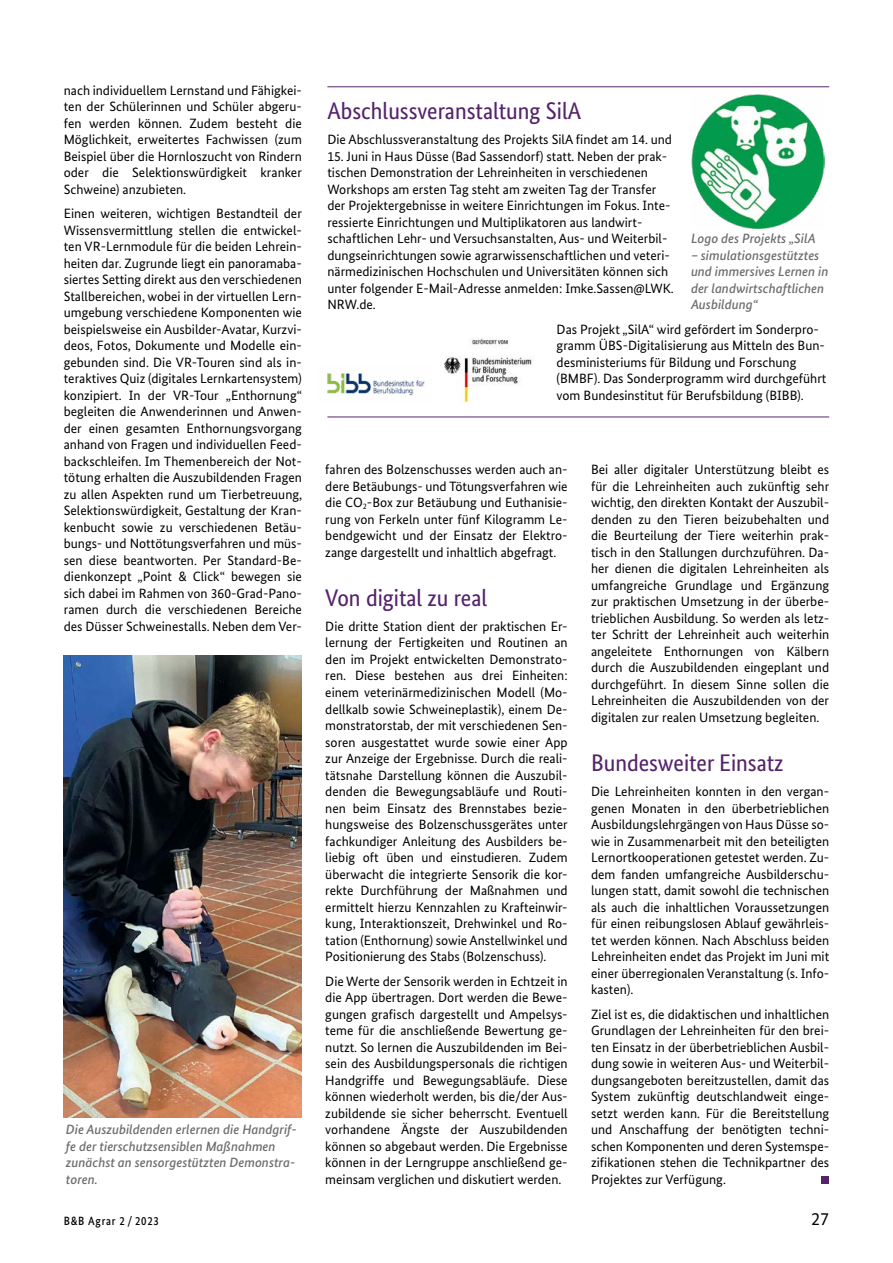
<style>
.page{position:relative;width:893px;height:1263px;background:#fff}
.page>*{position:absolute;margin:0;border:0;box-sizing:border-box;transform-origin:0 0}
.t1{font:24px "Bundes Sans Cond";color:#55236b;scale:1.05 1}
.t2{font:18px "Bundes Sans";color:#000}
.t3{font:13.5px/16.5px "Bundes Sans";color:#000;text-align:justify}
.t4{font:italic 500 13.5px/16.5px "Bundes Sans";color:#6e6e6e}
.t5{font:500 12px "Bundes Sans";letter-spacing:.07em;color:#000;scale:.9 1}
</style>
<div class="page">
<div style="left:821px;top:1176px;width:8px;height:8px;background:#55236b"></div>
<img style="left:64px;top:656px;width:238px;height:462px">
<hr style="left:327px;top:86px;width:502px;height:1px;background:#55236b">
<hr style="left:327px;top:417px;width:502px;height:1px;background:#55236b">
<img style="left:691px;top:95px;width:134px;height:133px">
<img style="left:327px;top:373px;width:98px;height:23px">
<img style="left:444px;top:338px;width:88px;height:65px">
<p class="t3" style="left:64px;top:82px;width:240px">nach individuellem Lernstand und Fähigkei&shy;ten der Schülerinnen und Schüler abgeru&shy;fen werden können. Zudem besteht die Möglichkeit, erweitertes Fachwissen (zum Beispiel über die Hornloszucht von Rindern oder die Selektionswürdigkeit kranker Schweine) anzubieten.</p>
<p class="t3" style="left:64px;top:205px;width:240px;text-align:left">Einen weiteren, wichtigen Bestandteil der Wissensvermittlung stellen die entwickel&shy;ten VR-Lernmodule für die beiden Lehrein&shy;heiten dar. Zugrunde liegt ein panoramaba&shy;siertes Setting direkt aus den verschiedenen Stallbereichen, wobei in der virtuellen Lern&shy;umgebung verschiedene Komponenten wie beispielsweise ein Ausbilder-Avatar, Kurzvi&shy;deos, Fotos, Dokumente und Modelle ein&shy;gebunden sind. Die VR-Touren sind als in&shy;teraktives Quiz (digitales Lernkartensystem) konzipiert. In der VR-Tour „Enthornung“ begleiten die Anwenderinnen und Anwen&shy;der einen gesamten Enthornungsvorgang anhand von Fragen und individuellen Feed&shy;backschleifen. Im Themenbereich der Not&shy;tötung erhalten die Auszubildenden Fragen zu allen Aspekten rund um Tierbetreuung, Selektionswürdigkeit, Gestaltung der Kran&shy;kenbucht sowie zu verschiedenen Betäu&shy;bungs- und Nottötungsverfahren und müs&shy;sen diese beantworten. Per Standard-Be&shy;dienkonzept „Point &amp; Click“ bewegen sie sich dabei im Rahmen von 360-Grad-Pano&shy;ramen durch die verschiedenen Bereiche des Düsser Schweinestalls. Neben dem Ver-</p>
<h1 class="t1" style="left:327px;top:98px;width:243px">Abschlussveranstaltung SilA</h1>
<p class="t3" style="left:327px;top:131px;width:346px">Die Abschlussveranstaltung des Projekts SilA findet am 14. und</p>
<p class="t3" style="left:327px;top:148px;width:348px;text-align:left">15. Juni in Haus Düsse (Bad Sassendorf) statt. Neben der prak&shy;tischen Demonstration der Lehreinheiten in verschiedenen Workshops am ersten Tag steht am zweiten Tag der Transfer der Projektergebnisse in weitere Einrichtungen im Fokus. Inte&shy;ressierte Einrichtungen und Multiplikatoren aus landwirt&shy;schaftlichen Lehr- und Versuchsanstalten, Aus- und Weiterbil&shy;dungseinrichtungen sowie agrarwissenschaftlichen und veteri&shy;närmedizinischen Hochschulen und Universitäten können sich unter folgender E-Mail-Adresse anmelden: Imke.Sassen@LWK.<br>NRW.de.</p>
<p class="t3" style="left:557px;top:321px;width:271px;text-align:left">Das Projekt „SilA“ wird gefördert im Sonderpro&shy;gramm ÜBS-Digitalisierung aus Mitteln des Bun&shy;desministeriums für Bildung und Forschung (BMBF). Das Sonderprogramm wird durchgeführt vom Bundesinstitut für Berufsbildung (BIBB).</p>
<p class="t4" style="left:691px;top:230px;width:126px">Logo des Projekts „SilA</p>
<p class="t4" style="left:691px;top:247px;width:139px">– simulationsgestütztes und immersives Lernen in der landwirtschaftlichen<br>Ausbildung“</p>
<p class="t3" style="left:325px;top:461px;width:244px">fahren des Bolzenschusses werden auch an&shy;dere Betäubungs- und Tötungsverfahren wie die CO<sub>2</sub>-Box zur Betäubung und Euthanisie&shy;rung von Ferkeln unter fünf Kilogramm Le&shy;bendgewicht und der Einsatz der Elektro&shy;zange dargestellt und inhaltlich abgefragt.</p>
<h1 class="t1" style="left:325px;top:584px;width:156px">Von digital zu real</h1>
<p class="t3" style="left:325px;top:618px;width:244px">Die dritte Station dient der praktischen Er&shy;lernung der Fertigkeiten und Routinen an den im Projekt entwickelten Demonstrato&shy;ren. Diese bestehen aus drei Einheiten: einem veterinärmedizinischen Modell (Mo&shy;dellkalb sowie Schweineplastik), einem De&shy;monstratorstab, der mit verschiedenen Sen&shy;soren ausgestattet wurde sowie einer App zur Anzeige der Ergebnisse. Durch die reali&shy;tätsnahe Darstellung können die Auszubil&shy;denden die Bewegungsabläufe und Routi&shy;nen beim Einsatz des Brennstabes bezie&shy;hungsweise des Bolzenschussgerätes unter fachkundiger Anleitung des Ausbilders be&shy;liebig oft üben und einstudieren. Zudem überwacht die integrierte Sensorik die kor&shy;rekte Durchführung der Maßnahmen und ermittelt hierzu Kennzahlen zu Krafteinwir&shy;kung, Interaktionszeit, Drehwinkel und Ro&shy;tation (Enthornung) sowie Anstellwinkel und Positionierung des Stabs (Bolzenschuss).</p>
<p class="t3" style="left:325px;top:973px;width:244px">Die Werte der Sensorik werden in Echtzeit in die App übertragen. Dort werden die Bewe&shy;gungen grafisch dargestellt und Ampelsys&shy;teme für die anschließende Bewertung ge&shy;nutzt. So lernen die Auszubildenden im Bei&shy;sein des Ausbildungspersonals die richtigen Handgriffe und Bewegungsabläufe. Diese können wiederholt werden, bis die/der Aus&shy;zubildende sie sicher beherrscht. Eventuell vorhandene Ängste der Auszubildenden können so abgebaut werden. Die Ergebnisse können in der Lerngruppe anschließend ge&shy;meinsam verglichen und diskutiert werden.</p>
<p class="t3" style="left:591px;top:461px;width:240px">Bei aller digitaler Unterstützung bleibt es für die Lehreinheiten auch zukünftig sehr wichtig, den direkten Kontakt der Auszubil&shy;denden zu den Tieren beizubehalten und die Beurteilung der Tiere weiterhin prak&shy;tisch in den Stallungen durchzuführen. Da&shy;her dienen die digitalen Lehreinheiten als umfangreiche Grundlage und Ergänzung zur praktischen Umsetzung in der überbe&shy;trieblichen Ausbildung. So werden als letz&shy;ter Schritt der Lehreinheit auch weiterhin angeleitete Enthornungen von Kälbern durch die Auszubildenden eingeplant und durchgeführt. In diesem Sinne sollen die Lehreinheiten die Auszubildenden von der digitalen zur realen Umsetzung begleiten.</p>
<h1 class="t1" style="left:591px;top:749px;width:185px">Bundesweiter Einsatz</h1>
<p class="t3" style="left:591px;top:783px;width:240px">Die Lehreinheiten konnten in den vergan&shy;genen Monaten in den überbetrieblichen Ausbildungslehrgängen von Haus Düsse so&shy;wie in Zusammenarbeit mit den beteiligten Lernortkooperationen getestet werden. Zu&shy;dem fanden umfangreiche Ausbilderschu&shy;lungen statt, damit sowohl die technischen als auch die inhaltlichen Voraussetzungen für einen reibungslosen Ablauf gewährleis&shy;tet werden können. Nach Abschluss beiden Lehreinheiten endet das Projekt im Juni mit einer überregionalen Veranstaltung (s. Info&shy;kasten).</p>
<p class="t3" style="left:591px;top:1006px;width:240px">Ziel ist es, die didaktischen und inhaltlichen Grundlagen der Lehreinheiten für den brei&shy;ten Einsatz in der überbetrieblichen Ausbil&shy;dung sowie in weiteren Aus- und Weiterbil&shy;dungsangeboten bereitzustellen, damit das System zukünftig deutschlandweit einge&shy;setzt werden kann. Für die Bereitstellung und Anschaffung der benötigten techni&shy;schen Komponenten und deren Systemspe&shy;zifikationen stehen die Technikpartner des Projektes zur Verfügung.</p>
<p class="t4" style="left:66px;top:1121px;width:232px">Die Auszubildenden erlernen die Handgrif&shy;fe der tierschutzsensiblen Maßnahmen zunächst an sensorgestützten Demonstra&shy;toren.</p>
<p class="t5" style="left:64px;top:1213px;width:107px">B&amp;B Agrar 2 / 2023</p>
<h2 class="t2" style="left:811px;top:1208px;width:19px">27</h2>
</div>
